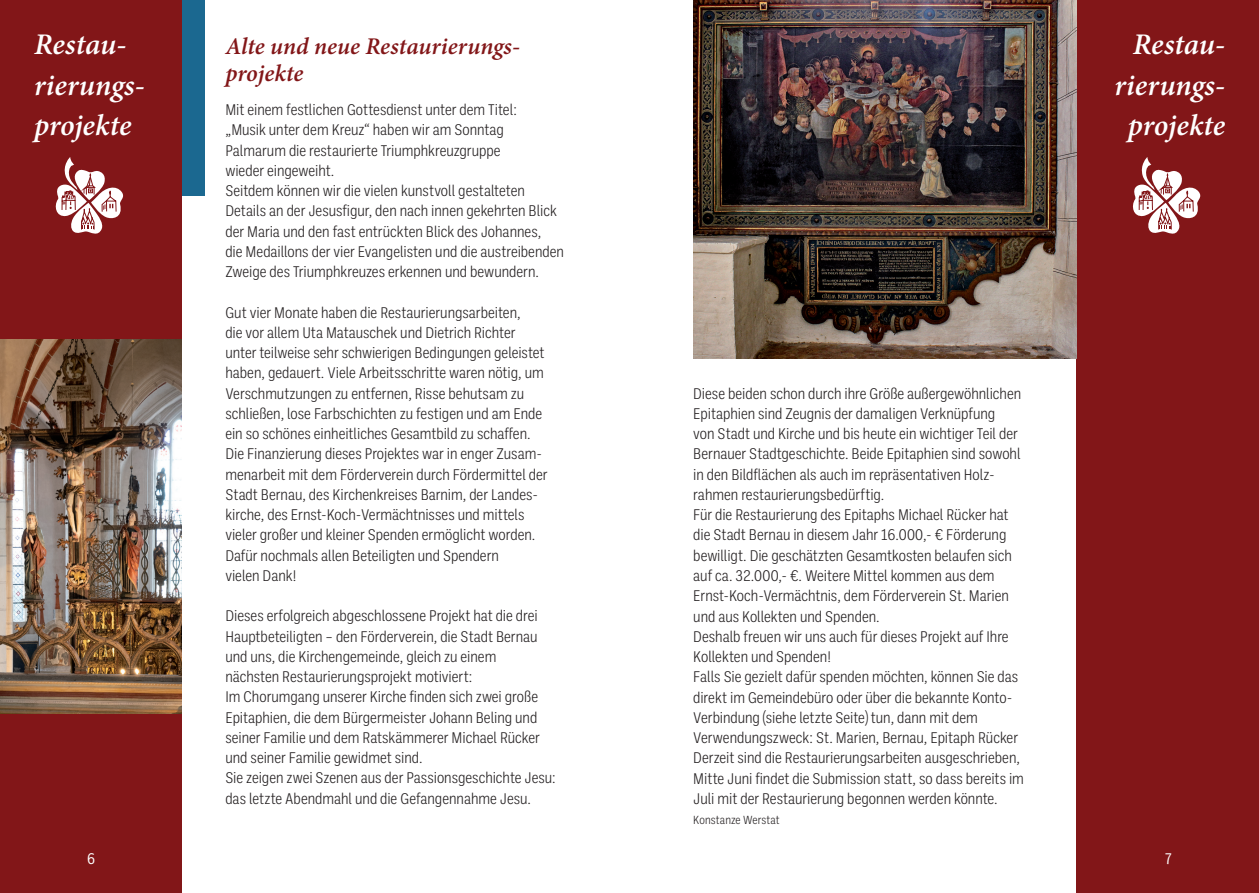
<style>
.page{position:relative;width:1259px;height:893px;background:#fff}
.page>*{position:absolute;margin:0;border:0;box-sizing:border-box;transform-origin:0 0}
.t1{font:italic 600 30px/40.5px "Minion Pro";letter-spacing:-.005em;color:#fff}
.t2{font:italic 600 24px/27px "Minion Pro";color:#821618}
.t3{font:300 15.75px/20.2px "Ballinger Condensed";color:#231f20}
.t4{font:15.75px "Ballinger Condensed";color:#fff}
.t5{font:300 12px "Ballinger Condensed";letter-spacing:.01em;color:#231f20}
</style>
<div class="page">
<div style="left:0;top:0;width:204px;height:196px;background:#1b6890"></div>
<div style="left:0;top:0;width:182px;height:893px;background:#821618"></div>
<div style="left:1076px;top:0;width:183px;height:893px;background:#821618"></div>
<svg style="left:1133px;top:157px;width:67px;height:77px"></svg>
<svg style="left:56px;top:157px;width:67px;height:77px"></svg>
<img style="left:693px;top:0;width:383px;height:358px">
<img style="left:0;top:340px;width:182px;height:374px">
<h1 class="t1" style="left:34px;top:24px;width:112px">Restau&shy;rierungs&shy;projekte</h1>
<h1 class="t1" style="left:1114px;top:24px;width:112px;text-align:right">Restau&shy;rierungs&shy;projekte</h1>
<h2 class="t2" style="left:225px;top:33px;width:296px">Alte und neue Restaurierungs&shy;projekte</h2>
<p class="t3" style="left:225px;top:100px;width:340px">Mit einem festlichen Gottesdienst unter dem Titel:<br>„Musik unter dem Kreuz“ haben wir am Sonntag Palmarum die restaurierte Triumphkreuzgruppe<br>wieder eingeweiht.<br>Seitdem können wir die vielen kunstvoll gestalteten Details an der Jesusfigur, den nach innen gekehrten Blick der Maria und den fast entrückten Blick des Johannes,<br>die Medaillons der vier Evangelisten und die austreibenden Zweige des Triumphkreuzes erkennen und bewundern.</p>
<p class="t3" style="left:225px;top:302px;width:324px">Gut vier Monate haben die Restaurierungsarbeiten,<br>die vor allem Uta Matauschek und Dietrich Richter unter teilweise sehr schwierigen Bedingungen geleistet haben, gedauert. Viele Arbeitsschritte waren nötig, um Verschmutzungen zu entfernen, Risse behutsam zu schließen, lose Farbschichten zu festigen und am Ende ein so schönes einheitliches Gesamtbild zu schaffen.<br>Die Finanzierung dieses Projektes war in enger Zusam&shy;menarbeit mit dem Förderverein durch Fördermittel der Stadt Bernau, des Kirchenkreises Barnim, der Landes&shy;kirche, des Ernst-Koch-Vermächtnisses und mittels vieler großer und kleiner Spenden ermöglicht worden.<br>Dafür nochmals allen Beteiligten und Spendern<br>vielen Dank!</p>
<p class="t3" style="left:225px;top:606px;width:332px">Dieses erfolgreich abgeschlossene Projekt hat die drei Hauptbeteiligten – den Förderverein, die Stadt Bernau und uns, die Kirchengemeinde, gleich zu einem<br>nächsten Restaurierungsprojekt motiviert:<br>Im Chorumgang unserer Kirche finden sich zwei große Epitaphien, die dem Bürgermeister Johann Beling und seiner Familie und dem Ratskämmerer Michael Rücker und seiner Familie gewidmet sind.<br>Sie zeigen zwei Szenen aus der Passionsgeschichte Jesu: das letzte Abendmahl und die Gefangennahme Jesu.</p>
<p class="t3" style="left:693px;top:383px;width:332px">Diese beiden schon durch ihre Größe außergewöhnlichen Epitaphien sind Zeugnis der damaligen Verknüpfung<br>von Stadt und Kirche und bis heute ein wichtiger Teil der Bernauer Stadtgeschichte. Beide Epitaphien sind sowohl in den Bildflächen als auch im repräsentativen Holz&shy;rahmen restaurierungsbedürftig.<br>Für die Restaurierung des Epitaphs Michael Rücker hat die Stadt Bernau in diesem Jahr 16.000,- € Förderung bewilligt. Die geschätzten Gesamtkosten belaufen sich auf ca. 32.000,- €. Weitere Mittel kommen aus dem Ernst-Koch-Vermächtnis, dem Förderverein St. Marien und aus Kollekten und Spenden.<br>Deshalb freuen wir uns auch für dieses Projekt auf Ihre Kollekten und Spenden!<br>Falls Sie gezielt dafür spenden möchten, können Sie das direkt im Gemeindebüro oder über die bekannte Konto-Verbindung (siehe letzte Seite) tun, dann mit dem Verwendungszweck: St. Marien, Bernau, Epitaph Rücker Derzeit sind die Restaurierungsarbeiten ausgeschrieben, Mitte Juni findet die Submission statt, so dass bereits im Juli mit der Restaurierung begonnen werden könnte.</p>
<p class="t5" style="left:693px;top:813px;width:88px">Konstanze Werstat</p>
<p class="t4" style="left:87px;top:850px;width:10px">6</p>
<p class="t4" style="left:1165px;top:850px;width:8px">7</p>
</div>
